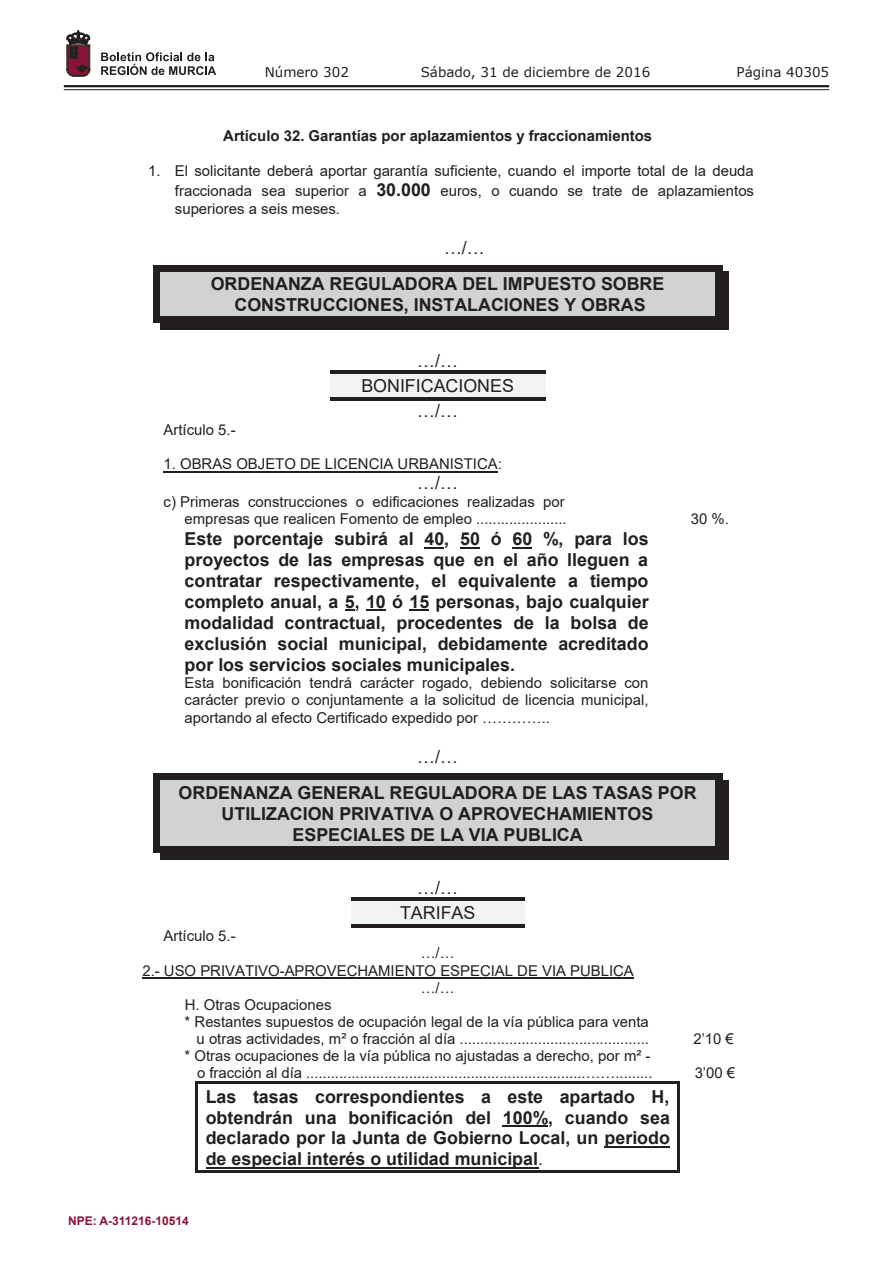
<style>
.page{position:relative;width:893px;height:1263px;background:#fff}
.page>*{position:absolute;margin:0;border:0;box-sizing:border-box;transform-origin:0 0}
.t1{font:700 17.85px/21px "Arial";color:#231f20;text-align:center}
.t2{font:17.85px/25.2px "Arial";color:#231f20;text-align:center}
.t3{font:14.85px/17.1px "Arial";color:#231f20;text-align:right}
.t4{font:700 14.85px "Arial";color:#231f20}
.t5{font:13.5px "Verdana";color:#231f20}
.t6{font:700 12px "Arial";color:#881536}
.s1{font-weight:700;font-size:17.85px}
.s2{font-weight:400}
</style>
<div class="page">
<hr style="left:64px;top:85px;width:765px;height:2px;background:#231f20">
<hr style="left:64px;top:89px;width:765px;height:1px;background:#231f20">
<svg style="left:101px;top:52px;width:115px;height:23px"></svg>
<svg style="left:67px;top:31px;width:23px;height:45px"></svg>
<div style="left:160px;top:272px;width:555px;height:22px;background:#d1d2d4"></div>
<div style="left:153px;top:265px;width:569px;height:7px;background:#231f20"></div>
<div style="left:153px;top:272px;width:7px;height:22px;background:#231f20"></div>
<div style="left:715px;top:272px;width:14px;height:22px;background:#231f20"></div>
<div style="left:160px;top:294px;width:555px;height:22px;background:#d1d2d4"></div>
<div style="left:153px;top:316px;width:7px;height:7px;background:#231f20"></div>
<div style="left:160px;top:316px;width:555px;height:14px;background:#231f20"></div>
<div style="left:722px;top:316px;width:7px;height:14px;background:#231f20"></div>
<div style="left:715px;top:323px;width:14px;height:7px;background:#231f20"></div>
<div style="left:715px;top:316px;width:7px;height:7px;background:#231f20"></div>
<div style="left:153px;top:294px;width:7px;height:22px;background:#231f20"></div>
<div style="left:715px;top:294px;width:14px;height:22px;background:#231f20"></div>
<div style="left:330px;top:374px;width:215px;height:23px;background:#f2f3f4"></div>
<hr style="left:330px;top:371px;width:215px;height:3px;background:#231f20">
<hr style="left:330px;top:397px;width:215px;height:4px;background:#231f20">
<hr style="left:164px;top:471px;width:334px;height:1px;background:#231f20">
<svg style="left:424px;top:547px;width:20px;height:1px"></svg>
<svg style="left:460px;top:547px;width:20px;height:1px"></svg>
<svg style="left:512px;top:547px;width:20px;height:1px"></svg>
<svg style="left:345px;top:609px;width:10px;height:2px"></svg>
<hr style="left:366px;top:609px;width:20px;height:2px;background:#231f20">
<hr style="left:409px;top:609px;width:20px;height:2px;background:#231f20">
<div style="left:160px;top:780px;width:555px;height:23px;background:#d1d2d4"></div>
<div style="left:153px;top:774px;width:569px;height:6px;background:#231f20"></div>
<div style="left:153px;top:780px;width:7px;height:23px;background:#231f20"></div>
<div style="left:715px;top:780px;width:14px;height:23px;background:#231f20"></div>
<div style="left:160px;top:803px;width:555px;height:21px;background:#d1d2d4"></div>
<div style="left:153px;top:803px;width:7px;height:21px;background:#231f20"></div>
<div style="left:715px;top:803px;width:14px;height:21px;background:#231f20"></div>
<div style="left:160px;top:824px;width:555px;height:22px;background:#d1d2d4"></div>
<div style="left:153px;top:846px;width:7px;height:7px;background:#231f20"></div>
<div style="left:160px;top:846px;width:555px;height:13px;background:#231f20"></div>
<div style="left:722px;top:846px;width:7px;height:13px;background:#231f20"></div>
<div style="left:715px;top:853px;width:14px;height:6px;background:#231f20"></div>
<div style="left:715px;top:846px;width:7px;height:7px;background:#231f20"></div>
<div style="left:153px;top:824px;width:7px;height:22px;background:#231f20"></div>
<div style="left:715px;top:824px;width:14px;height:22px;background:#231f20"></div>
<div style="left:351px;top:901px;width:173px;height:23px;background:#f2f3f4"></div>
<hr style="left:351px;top:897px;width:173px;height:4px;background:#231f20">
<hr style="left:351px;top:924px;width:173px;height:3px;background:#231f20">
<hr style="left:142px;top:977px;width:492px;height:1px;background:#231f20">
<hr style="left:195px;top:1082px;width:485px;height:2px;background:#231f20">
<hr style="left:195px;top:1084px;width:3px;height:22px;background:#231f20">
<hr style="left:678px;top:1084px;width:2px;height:22px;background:#231f20">
<hr style="left:503px;top:1125px;width:45px;height:2px;background:#231f20">
<hr style="left:195px;top:1106px;width:3px;height:21px;background:#231f20">
<hr style="left:678px;top:1106px;width:2px;height:21px;background:#231f20">
<hr style="left:604px;top:1146px;width:66px;height:2px;background:#231f20">
<hr style="left:195px;top:1127px;width:3px;height:21px;background:#231f20">
<hr style="left:678px;top:1127px;width:2px;height:21px;background:#231f20">
<hr style="left:206px;top:1167px;width:332px;height:2px;background:#231f20">
<hr style="left:195px;top:1171px;width:485px;height:2px;background:#231f20">
<hr style="left:195px;top:1148px;width:3px;height:23px;background:#231f20">
<hr style="left:678px;top:1148px;width:2px;height:23px;background:#231f20">
<p class="t5" style="left:265px;top:62px;width:86px">Número 302</p>
<p class="t5" style="left:421px;top:62px;width:231px">Sábado, 31 de diciembre de 2016</p>
<p class="t5" style="left:736px;top:62px;width:94px">Página 40305</p>
<p class="t4" style="left:223px;top:126px;width:430px">Artículo 32. Garantías por aplazamientos y fraccionamientos</p>
<p class="t3" style="left:148px;top:160px;width:607px;line-height:20.4px">1. El solicitante deberá aportar garantía suficiente, cuando el importe total de la deuda fraccionada sea superior a <span class="s1">30.000</span> euros, o cuando se trate de aplazamientos</p>
<p class="t3" style="left:175px;top:200px;width:167px">superiores a seis meses.</p>
<p class="t2" style="left:444px;top:235px;width:42px">…/…</p>
<p class="t1" style="left:211px;top:274px;width:455px">ORDENANZA REGULADORA DEL IMPUESTO SOBRE<br>CONSTRUCCIONES, INSTALACIONES Y OBRAS</p>
<p class="t2" style="left:361px;top:348px;width:154px">…/…<br>BONIFICACIONES …/…</p>
<p class="t3" style="left:164px;top:421px;width:74px">Artículo 5.-</p>
<p class="t3" style="left:164px;top:456px;width:340px">1. OBRAS OBJETO DE LICENCIA URBANISTICA:</p>
<p class="t2" style="left:417px;top:470px;width:42px">…/…</p>
<p class="t3" style="left:164px;top:493px;width:405px">c) Primeras construcciones o edificaciones realizadas por empresas que realicen Fomento de empleo ......................</p>
<p class="t3" style="left:691px;top:510px;width:40px">30 %.</p>
<p class="t1" style="left:185px;top:528px;width:466px;text-align:justify">Este porcentaje subirá al 40, 50 ó 60 %, para los proyectos de las empresas que en el año lleguen a contratar respectivamente, el equivalente a tiempo completo anual, a 5, 10 ó 15 personas, bajo cualquier modalidad contractual, procedentes de la bolsa de exclusión social municipal, debidamente acreditado por los servicios sociales municipales.</p>
<p class="t3" style="left:185px;top:674px;width:465px;text-align:justify">Esta bonificación tendrá carácter rogado, debiendo solicitarse con carácter previo o conjuntamente a la solicitud de licencia municipal, aportando al efecto Certificado expedido por …………..</p>
<p class="t2" style="left:417px;top:744px;width:42px">…/…</p>
<p class="t1" style="left:179px;top:782px;width:519px">ORDENANZA GENERAL REGULADORA DE LAS TASAS POR<br>UTILIZACION PRIVATIVA O APROVECHAMIENTOS<br>ESPECIALES DE LA VIA PUBLICA</p>
<p class="t2" style="left:400px;top:874px;width:77px">…/…<br>TARIFAS</p>
<p class="t3" style="left:164px;top:927px;width:74px">Artículo 5.-</p>
<p class="t3" style="left:421px;top:944px;width:35px">…/…</p>
<p class="t3" style="left:142px;top:962px;width:493px">2.- USO PRIVATIVO-APROVECHAMIENTO ESPECIAL DE VIA PUBLICA</p>
<p class="t3" style="left:421px;top:979px;width:35px">…/…</p>
<p class="t3" style="left:185px;top:996px;width:148px">H. Otras Ocupaciones</p>
<p class="t3" style="left:185px;top:1013px;width:466px">* Restantes supuestos de ocupación legal de la vía pública para venta</p>
<p class="t3" style="left:197px;top:1030px;width:454px">u otras actividades, m² o fracción al día ..............................................</p>
<p class="t3" style="left:693px;top:1030px;width:42px">2’10 €</p>
<p class="t3" style="left:185px;top:1047px;width:469px">* Otras ocupaciones de la vía pública no ajustadas a derecho, por m² - o fracción al día ....................................................................…….........</p>
<p class="t3" style="left:695px;top:1064px;width:42px">3’00 €</p>
<p class="t1" style="left:206px;top:1086px;width:466px;text-align:justify">Las tasas correspondientes a este apartado H, obtendrán una bonificación del 100%, cuando sea declarado por la Junta de Gobierno Local, un periodo de especial interés o utilidad municipal<span class="s2">.</span></p>
<p class="t6" style="left:68px;top:1212px;width:122px">NPE: A-311216-10514</p>
</div>
